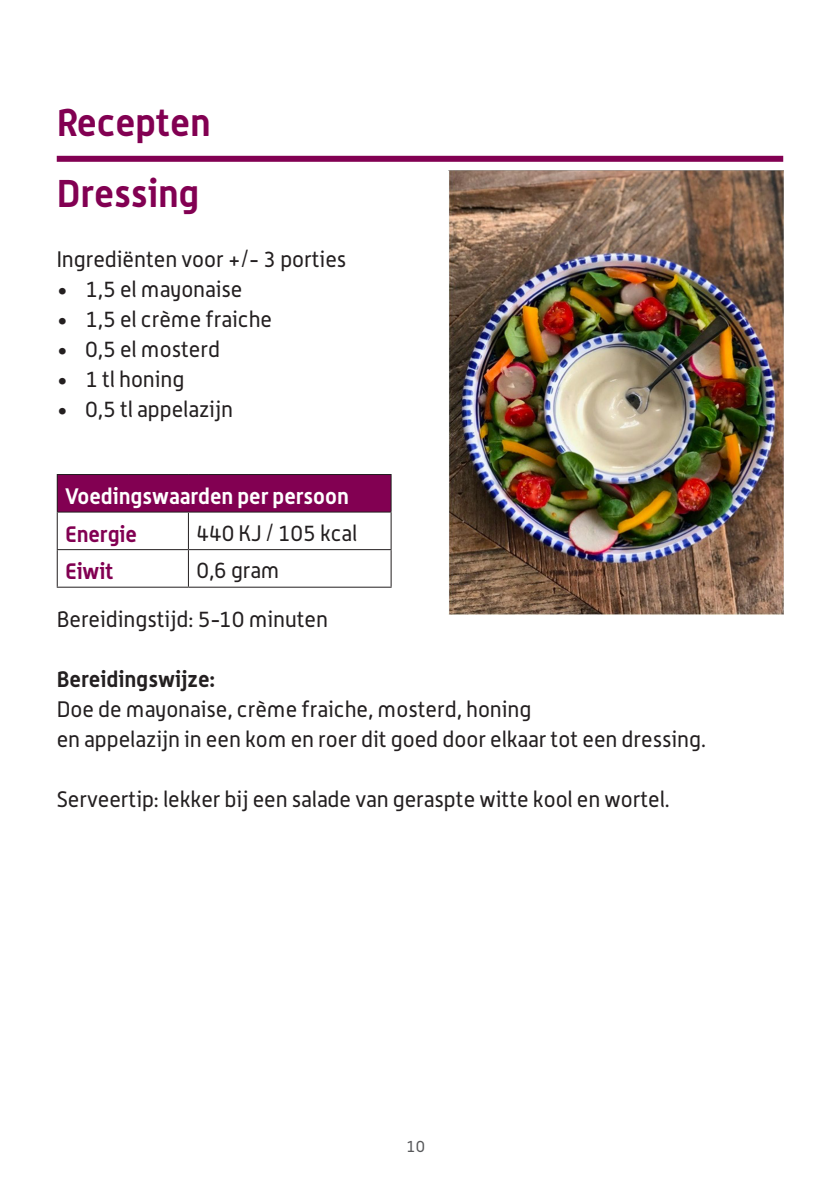
<style>
.page{position:relative;width:840px;height:1191px;background:#fff}
.page>*{position:absolute;margin:0;border:0;box-sizing:border-box;transform-origin:0 0}
.TITEL_55_50{font:700 38px "Alwyn";color:#820052}
.t1{font:22px "Alwyn";color:#231f20}
.t2{font:700 22px "Alwyn";color:#fff}
.t3{font:700 22px "Alwyn";color:#231f20}
.t4{font:700 22px "Alwyn";color:#820052}
.t5{font:16px "Alwyn";color:#57585a}
</style>
<div class="page">
<div style="left:57px;top:156px;width:725px;height:6px;background:#820052"></div>
<div style="left:57px;top:474px;width:334px;height:38px;background:#820052"></div>
<hr style="left:57px;top:474px;width:131px;height:1px;background:#231f20">
<hr style="left:57px;top:475px;width:1px;height:36px;background:#231f20">
<hr style="left:188px;top:474px;width:203px;height:1px;background:#231f20">
<hr style="left:390px;top:475px;width:1px;height:36px;background:#231f20">
<hr style="left:57px;top:511px;width:131px;height:1px;background:#231f20">
<hr style="left:57px;top:512px;width:1px;height:37px;background:#231f20">
<hr style="left:188px;top:511px;width:203px;height:1px;background:#231f20">
<hr style="left:188px;top:512px;width:1px;height:37px;background:#231f20">
<hr style="left:390px;top:512px;width:1px;height:37px;background:#231f20">
<hr style="left:57px;top:549px;width:131px;height:1px;background:#231f20">
<hr style="left:57px;top:550px;width:1px;height:36px;background:#231f20">
<hr style="left:188px;top:549px;width:203px;height:1px;background:#231f20">
<hr style="left:188px;top:550px;width:1px;height:36px;background:#231f20">
<hr style="left:390px;top:550px;width:1px;height:36px;background:#231f20">
<hr style="left:57px;top:586px;width:131px;height:1px;background:#231f20">
<hr style="left:188px;top:586px;width:203px;height:1px;background:#231f20">
<img style="left:448px;top:170px;width:334px;height:445px">
<p class="TITEL_55_50" style="left:57px;top:99px;width:155px">Recepten</p>
<p class="TITEL_55_50" style="left:57px;top:170px;width:144px">Dressing</p>
<p class="t1" style="left:57px;top:246px;width:291px">Ingrediënten voor +/- 3 porties</p>
<p class="t1" style="left:57px;top:276px;width:187px">• 1,5 el mayonaise</p>
<p class="t1" style="left:57px;top:306px;width:217px">• 1,5 el crème fraiche</p>
<p class="t1" style="left:57px;top:336px;width:165px">• 0,5 el mosterd</p>
<p class="t1" style="left:57px;top:366px;width:129px">• 1 tl honing</p>
<p class="t1" style="left:57px;top:396px;width:178px">• 0,5 tl appelazijn</p>
<p class="t2" style="left:65px;top:482px;width:285px">Voedingswaarden per persoon</p>
<p class="t4" style="left:65px;top:520px;width:73px">Energie</p>
<p class="t1" style="left:196px;top:520px;width:162px">440 KJ / 105 kcal</p>
<p class="t4" style="left:65px;top:557px;width:50px">Eiwit</p>
<p class="t1" style="left:196px;top:557px;width:84px">0,6 gram</p>
<p class="t1" style="left:57px;top:606px;width:272px">Bereidingstijd: 5-10 minuten</p>
<p class="t3" style="left:57px;top:665px;width:160px">Bereidingswijze:</p>
<p class="t1" style="left:57px;top:696px;width:476px">Doe de mayonaise, crème fraiche, mosterd, honing</p>
<p class="t1" style="left:57px;top:726px;width:650px">en appelazijn in een kom en roer dit goed door elkaar tot een dressing.</p>
<p class="t1" style="left:57px;top:786px;width:614px">Serveertip: lekker bij een salade van geraspte witte kool en wortel.</p>
<p class="t5" style="left:406px;top:1137px;width:20px">10</p>
</div>
